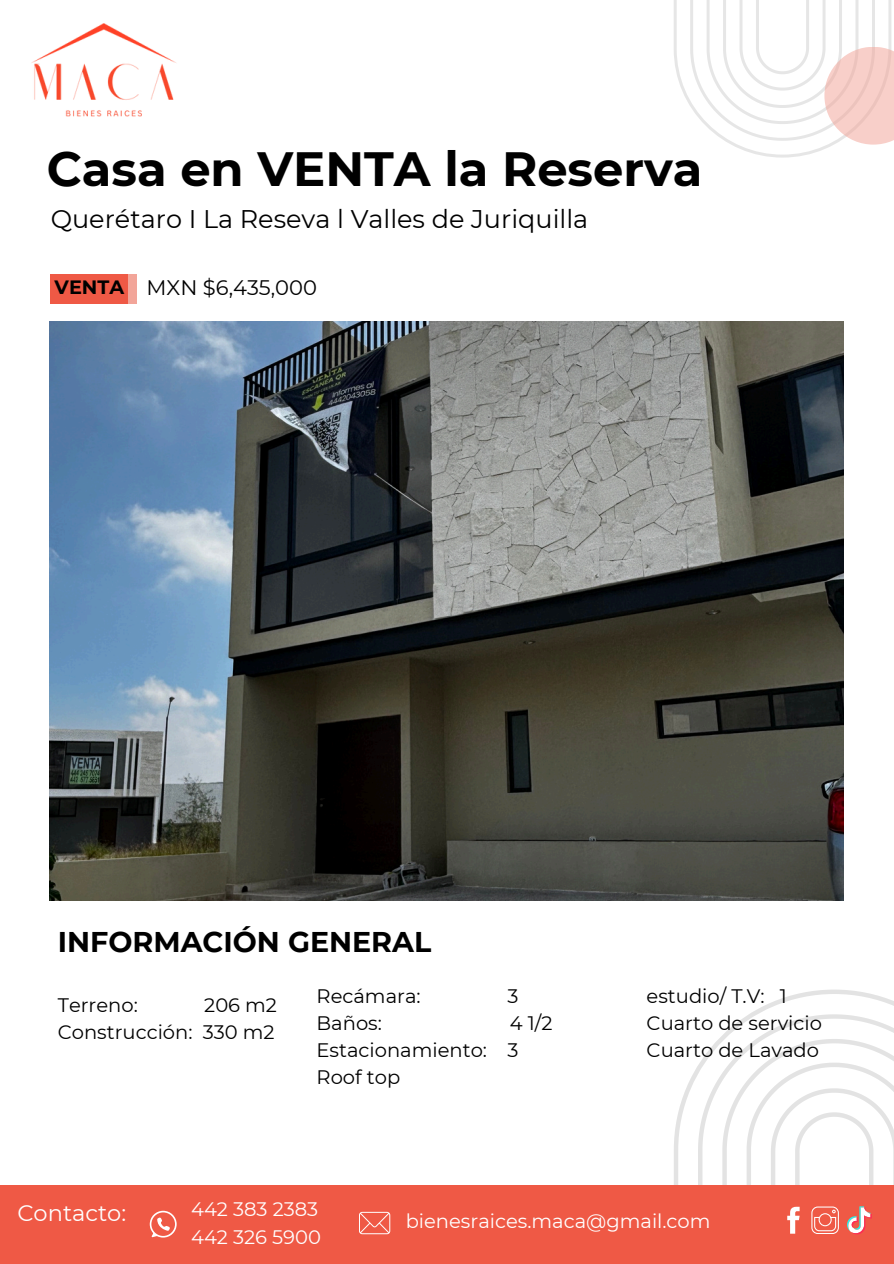
<style>
.page{position:relative;width:894px;height:1264px;background:#fff}
.page>*{position:absolute;margin:0;border:0;box-sizing:border-box;transform-origin:0 0}
.t1{font:700 48px "Montserrat";color:#000}
.t2{font:700 28.5px "Montserrat";color:#000}
.t3{font:25.5px "Montserrat";color:#000}
.t4{font:22.5px "Montserrat";color:#fff}
.t5{font:21px "Montserrat";color:#000}
.t6{font:19.5px/27px "Montserrat";color:#000;text-align:right}
.t7{font:19.5px "Montserrat";color:#fff}
.t8{font:700 19.2px "Montserrat";color:#000}
</style>
<div class="page">
<svg style="left:674px;top:989px;width:219px;height:196px"></svg>
<img style="left:50px;top:321px;width:793px;height:579px">
<div style="left:59px;top:273px;width:77px;height:30px;background:#f2a599"></div>
<div style="left:51px;top:273px;width:77px;height:30px;background:#ef5945"></div>
<svg style="left:674px;top:0;width:219px;height:158px"></svg>
<img style="left:31px;top:23px;width:145px;height:94px">
<div style="left:0;top:1185px;width:893px;height:78px;background:#ef5945"></div>
<svg style="left:150px;top:1210px;width:27px;height:27px"></svg>
<svg style="left:359px;top:1211px;width:31px;height:23px"></svg>
<svg style="left:787px;top:1206px;width:12px;height:27px"></svg>
<svg style="left:811px;top:1206px;width:27px;height:27px"></svg>
<svg style="left:847px;top:1206px;width:24px;height:28px"></svg>
<h1 class="t1" style="left:47px;top:139px;width:657px">Casa en VENTA la Reserva</h1>
<h3 class="t3" style="left:51px;top:203px;width:539px">Querétaro I La Reseva l Valles de Juriquilla</h3>
<h6 class="t8" style="left:55px;top:275px;width:71px">VENTA</h6>
<h4 class="t5" style="left:146px;top:275px;width:172px">MXN $6,435,000</h4>
<p class="t2" style="left:58px;top:924px;width:375px">INFORMACIÓN GENERAL</p>
<h2 class="t6" style="left:58px;top:991px;width:221px">206 m2<br>Construcción: 330 m2</h2>
<h2 class="t6" style="left:58px;top:991px;width:81px">Terreno:</h2>
<p class="t6" style="left:316px;top:982px;width:105px">Recámara:</p>
<p class="t6" style="left:507px;top:982px;width:12px">3</p>
<p class="t6" style="left:316px;top:1009px;width:67px">Baños:</p>
<p class="t6" style="left:509px;top:1009px;width:44px">4 1/2</p>
<p class="t6" style="left:316px;top:1036px;width:203px">Estacionamiento: 3</p>
<p class="t6" style="left:316px;top:1063px;width:85px">Roof top</p>
<p class="t6" style="left:646px;top:982px;width:142px">estudio/ T.V: 1</p>
<p class="t6" style="left:646px;top:1009px;width:177px">Cuarto de servicio</p>
<p class="t6" style="left:646px;top:1036px;width:174px">Cuarto de Lavado</p>
<p class="t4" style="left:17px;top:1198px;width:110px">Contacto:</p>
<p class="t7" style="left:191px;top:1197px;width:128px">442 383 2383</p>
<h5 class="t7" style="left:191px;top:1225px;width:131px">442 326 5900</h5>
<p class="t7" style="left:405px;top:1208px;width:306px">bienesraices.maca@gmail.com</p>
</div>
